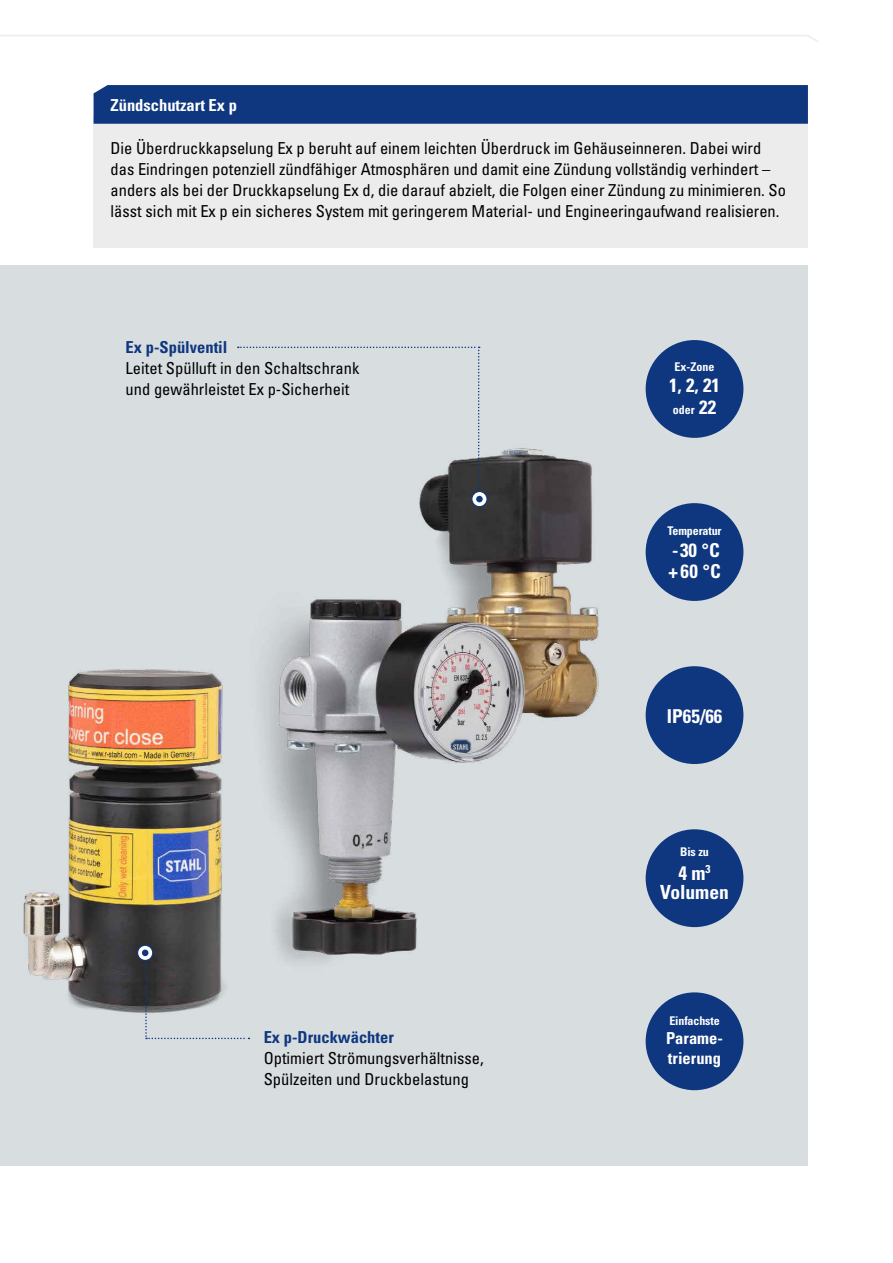
<style>
.page{position:relative;width:893px;height:1263px;background:#fff}
.page>*{position:absolute;margin:0;border:0;box-sizing:border-box;transform-origin:0 0}
.t1{font:700 condensed 19.5px/19.5px "Univers";color:#fff;text-align:center}
.t2{font:700 condensed 19.2px/21.5px "Univers";color:#fff}
.t3{font:condensed 16.5px/21px "Univers";color:#000}
.t4{font:700 condensed 16.5px/19.8px "Univers";color:#fff}
.t5{font:700 condensed 16.5px "Univers";color:#0f377f}
.t6{font:700 condensed 12px "Univers";letter-spacing:-.01em;color:#fff}
.s1{font-size:19.2px}
</style>
<div class="page">
<div style="left:0;top:265px;width:808px;height:900px;background:#d8dde0"></div>
<div style="left:94px;top:117px;width:714px;height:130px;background:#ececed"></div>
<img style="left:23px;top:340px;width:721px;height:751px">
<div style="left:94px;top:85px;width:714px;height:39px;background:#0f377f"></div>
<svg style="left:0;top:35px;width:818px;height:7px"></svg>
<div style="left:646px;top:340px;width:97px;height:98px;background:#0f377f;border-radius:50%"></div>
<div style="left:646px;top:503px;width:97px;height:98px;background:#0f377f;border-radius:50%"></div>
<div style="left:646px;top:666px;width:97px;height:98px;background:#0f377f;border-radius:50%"></div>
<div style="left:646px;top:829px;width:97px;height:98px;background:#0f377f;border-radius:50%"></div>
<div style="left:646px;top:992px;width:97px;height:98px;background:#0f377f;border-radius:50%"></div>
<svg style="left:145px;top:957px;width:104px;height:82px"></svg>
<svg style="left:138px;top:945px;width:15px;height:15px"></svg>
<div style="left:137px;top:945px;width:16px;height:16px;border:1px solid #0f377f;border-radius:50%"></div>
<div style="left:142px;top:949px;width:6px;height:7px;background:#0f377f;border-radius:50%"></div>
<svg style="left:238px;top:347px;width:242px;height:152px"></svg>
<svg style="left:472px;top:491px;width:15px;height:16px"></svg>
<div style="left:471px;top:491px;width:17px;height:16px;border:1px solid #0f377f;border-radius:50%"></div>
<div style="left:476px;top:496px;width:7px;height:6px;background:#0f377f;border-radius:50%"></div>
<p class="t4" style="left:111px;top:95px;width:128px">Zündschutzart Ex p</p>
<p class="t3" style="left:111px;top:137px;width:677px">Die Überdruckkapselung Ex p beruht auf einem leichten Überdruck im Gehäuseinneren. Dabei wird das Eindringen potenziell zündfähiger Atmosphären und damit eine Zündung vollständig verhindert – anders als bei der Druckkapselung Ex d, die darauf abzielt, die Folgen einer Zündung zu minimieren. So lässt sich mit Ex p ein sicheres System mit geringerem Material- und Engineeringaufwand realisieren.</p>
<p class="t5" style="left:126px;top:337px;width:103px">Ex p-Spülventil</p>
<p class="t3" style="left:126px;top:358px;width:235px">Leitet Spülluft in den Schaltschrank und gewährleistet Ex p-Sicherheit</p>
<p class="t5" style="left:264px;top:1027px;width:132px">Ex p-Druckwächter</p>
<p class="t3" style="left:264px;top:1048px;width:221px">Optimiert Strömungsverhältnisse,<br>Spülzeiten und Druckbelastung</p>
<p class="t6" style="left:674px;top:359px;width:41px">Ex-Zone</p>
<p class="t2" style="left:669px;top:375px;width:53px">1, 2, 21</p>
<p class="t6" style="left:673px;top:402px;width:45px">oder <span class="s1">22</span></p>
<p class="t6" style="left:667px;top:524px;width:56px">Temperatur</p>
<p class="t2" style="left:668px;top:539px;width:54px">-30 °C +60 °C</p>
<p class="t2" style="left:667px;top:705px;width:57px">IP65/66</p>
<p class="t6" style="left:680px;top:845px;width:30px">Bis zu</p>
<p class="t1" style="left:660px;top:863px;width:70px">4 m<sup>3<br></sup>Volumen</p>
<p class="t6" style="left:669px;top:1013px;width:52px">Einfachste</p>
<p class="t4" style="left:666px;top:1028px;width:57px">Parame&shy;trierung</p>
</div>
